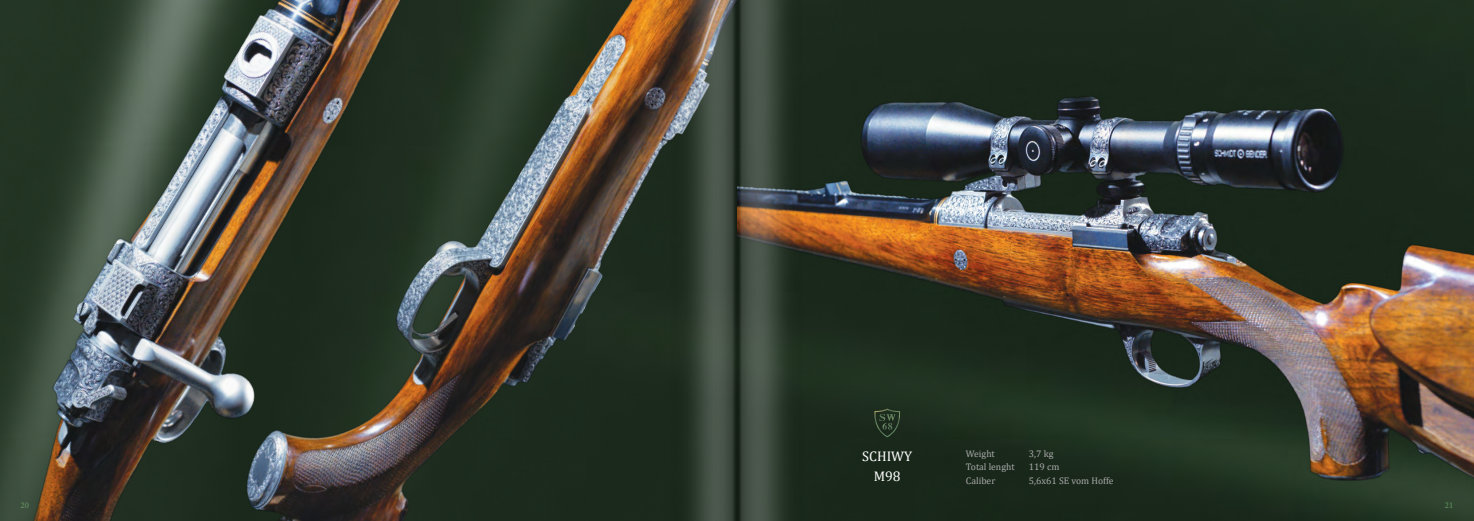
<style>
.page{position:relative;width:1474px;height:521px;background:#fff}
.page>*{position:absolute;margin:0;border:0;box-sizing:border-box;transform-origin:0 0}
.t1{font:14px/20.1px "Cambria Math";color:#fff;text-align:center}
.t2{font:9.62px "Cambria Math";color:#aaaaab}
.t3{font:8.75px "Minion Pro";color:#696}
</style>
<div class="page">
<img style="left:495px;top:0;width:175px;height:521px">
<img style="left:0;top:0;width:495px;height:521px">
<img style="left:805px;top:0;width:668px;height:521px">
<svg style="left:874px;top:408px;width:26px;height:29px"></svg>
<img style="left:670px;top:0;width:135px;height:521px">
<h1 class="t1" style="left:862px;top:446px;width:51px">SCHIWY<br>M98</h1>
<p class="t2" style="left:966px;top:448px;width:30px">Weight</p>
<p class="t2" style="left:1029px;top:448px;width:26px">3,7 kg</p>
<p class="t2" style="left:966px;top:461px;width:50px">Total lenght</p>
<p class="t2" style="left:1029px;top:461px;width:32px">119 cm</p>
<p class="t2" style="left:966px;top:474px;width:31px">Caliber</p>
<p class="t2" style="left:1029px;top:474px;width:86px">5,6x61 SE vom Hoffe</p>
<p class="t3" style="left:21px;top:499px;width:10px">20</p>
<p class="t3" style="left:1444px;top:499px;width:10px">21</p>
</div>
